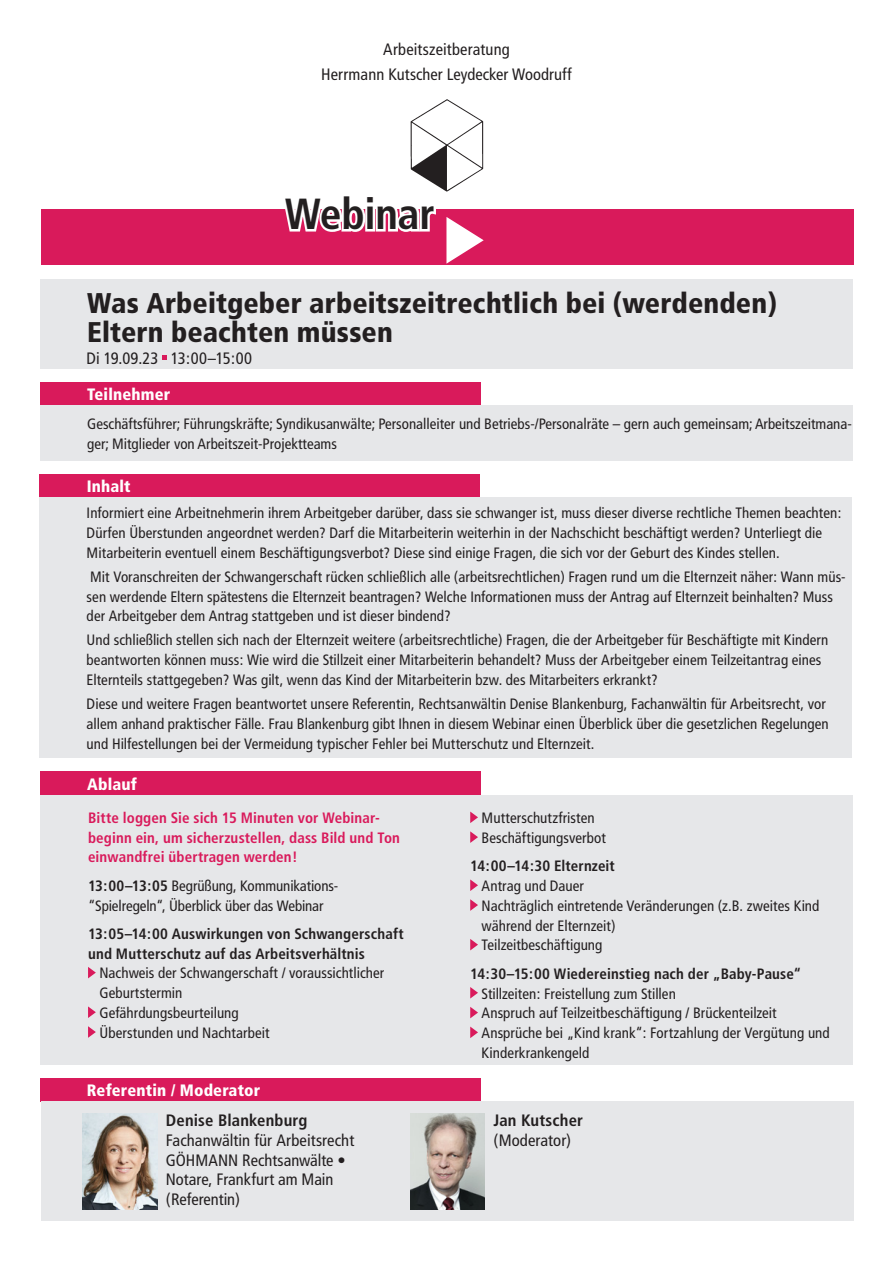
<style>
.page{position:relative;width:893px;height:1263px;background:#fff}
.page>*{position:absolute;margin:0;border:0;box-sizing:border-box;transform-origin:0 0}
.t1{font:700 condensed 43.5px "Frutiger";letter-spacing:-.005em;color:#231f20}
.t2{font:900 condensed 28.5px/28.5px "Frutiger";letter-spacing:.005em;color:#231f20}
.t3{font:condensed 16.5px/19.8px "Frutiger";letter-spacing:.005em;color:#231f20;text-align:center}
.t4{font:900 condensed 16.5px "Frutiger";letter-spacing:.01em;color:#fff}
.t5{font:700 condensed 16.5px "Frutiger";letter-spacing:.01em;color:#231f20}
.t6{font:condensed 15px/19.8px "Frutiger";letter-spacing:.005em;color:#231f20}
.t7{font:700 condensed 15px/19.8px "Frutiger";letter-spacing:.01em;color:#231f20}
.t8{font:700 condensed 15px/19.8px "Frutiger";letter-spacing:.01em;color:#d91a5b}
.s1{font-weight:700}
</style>
<div class="page">
<div style="left:41px;top:210px;width:812px;height:55px;background:#d91a5b"></div>
<svg style="left:446px;top:217px;width:38px;height:47px"></svg>
<div style="left:40px;top:772px;width:440px;height:23px;background:#d91a5b"></div>
<div style="left:40px;top:795px;width:813px;height:269px;background:#e6e7e9"></div>
<svg style="left:88px;top:967px;width:8px;height:11px"></svg>
<svg style="left:88px;top:1006px;width:8px;height:12px"></svg>
<svg style="left:88px;top:1026px;width:8px;height:12px"></svg>
<svg style="left:470px;top:811px;width:8px;height:12px"></svg>
<svg style="left:470px;top:831px;width:8px;height:12px"></svg>
<svg style="left:470px;top:879px;width:8px;height:12px"></svg>
<svg style="left:470px;top:899px;width:8px;height:12px"></svg>
<svg style="left:470px;top:939px;width:8px;height:11px"></svg>
<svg style="left:470px;top:987px;width:8px;height:11px"></svg>
<svg style="left:470px;top:1007px;width:8px;height:11px"></svg>
<svg style="left:470px;top:1026px;width:8px;height:12px"></svg>
<div style="left:40px;top:474px;width:440px;height:24px;background:#d91a5b"></div>
<div style="left:40px;top:498px;width:812px;height:260px;background:#e6e7e9"></div>
<div style="left:40px;top:279px;width:813px;height:89px;background:#e6e7e9"></div>
<svg style="left:162px;top:355px;width:5px;height:5px"></svg>
<svg style="left:280px;top:209px;width:158px;height:23px"></svg>
<img style="left:410px;top:99px;width:74px;height:92px">
<div style="left:40px;top:382px;width:440px;height:23px;background:#d91a5b"></div>
<div style="left:40px;top:405px;width:813px;height:56px;background:#e6e7e9"></div>
<div style="left:40px;top:1078px;width:440px;height:24px;background:#d91a5b"></div>
<div style="left:41px;top:1102px;width:812px;height:119px;background:#e6e7e9"></div>
<img style="left:83px;top:1114px;width:74px;height:96px">
<img style="left:410px;top:1114px;width:75px;height:96px">
<p class="t3" style="left:321px;top:37px;width:252px;line-height:25.5px">Arbeitszeitberatung<br>Herrmann Kutscher Leydecker Woodruff</p>
<h1 class="t1" style="left:285px;top:188px;width:152px">Webinar</h1>
<h2 class="t2" style="left:87px;top:289px;width:691px">Was Arbeitgeber arbeitszeitrechtlich bei (werdenden)<br>Eltern beachten müssen</h2>
<p class="t3" style="left:87px;top:349px;width:167px">Di 19.09.23 13:00–15:00</p>
<p class="t4" style="left:87px;top:384px;width:85px">Teilnehmer</p>
<p class="t6" style="left:87px;top:414px;width:766px">Geschäftsführer; Führungskräfte; Syndikusanwälte; Personalleiter und Betriebs-/Personalräte – gern auch gemeinsam; Arbeitszeitmana&shy;ger; Mitglieder von Arbeitszeit-Projektteams</p>
<p class="t4" style="left:87px;top:477px;width:46px">Inhalt</p>
<p class="t6" style="left:87px;top:503px;width:756px">Informiert eine Arbeitnehmerin ihrem Arbeitgeber darüber, dass sie schwanger ist, muss dieser diverse rechtliche Themen beachten:<br>Dürfen Überstunden angeordnet werden? Darf die Mitarbeiterin weiterhin in der Nachschicht beschäftigt werden? Unterliegt die<br>Mitarbeiterin eventuell einem Beschäftigungsverbot? Diese sind einige Fragen, die sich vor der Geburt des Kindes stellen.</p>
<p class="t6" style="left:87px;top:567px;width:761px">Mit Voranschreiten der Schwangerschaft rücken schließlich alle (arbeitsrechtlichen) Fragen rund um die Elternzeit näher: Wann müs&shy;sen werdende Eltern spätestens die Elternzeit beantragen? Welche Informationen muss der Antrag auf Elternzeit beinhalten? Muss der Arbeitgeber dem Antrag stattgeben und ist dieser bindend?</p>
<p class="t6" style="left:87px;top:630px;width:743px">Und schließlich stellen sich nach der Elternzeit weitere (arbeitsrechtliche) Fragen, die der Arbeitgeber für Beschäftigte mit Kindern beantworten können muss: Wie wird die Stillzeit einer Mitarbeiterin behandelt? Muss der Arbeitgeber einem Teilzeitantrag eines<br>Elternteils stattgegeben? Was gilt, wenn das Kind der Mitarbeiterin bzw. des Mitarbeiters erkrankt?</p>
<p class="t6" style="left:87px;top:694px;width:744px">Diese und weitere Fragen beantwortet unsere Referentin, Rechtsanwältin Denise Blankenburg, Fachanwältin für Arbeitsrecht, vor allem anhand praktischer Fälle. Frau Blankenburg gibt Ihnen in diesem Webinar einen Überblick über die gesetzlichen Regelungen und Hilfestellungen bei der Vermeidung typischer Fehler bei Mutterschutz und Elternzeit.</p>
<p class="t4" style="left:87px;top:774px;width:51px">Ablauf</p>
<p class="t8" style="left:88px;top:808px;width:313px">Bitte loggen Sie sich 15 Minuten vor Webinar&shy;beginn ein, um sicherzustellen, dass Bild und Ton einwandfrei übertragen werden!</p>
<p class="t6" style="left:88px;top:876px;width:252px"><span class="s1">13:00–13:05</span> Begrüßung, Kommunikations-“Spielregeln“, Überblick über das Webinar</p>
<p class="t7" style="left:88px;top:924px;width:317px">13:05–14:00 Auswirkungen von Schwangerschaft und Mutterschutz auf das Arbeitsverhältnis</p>
<p class="t6" style="left:99px;top:963px;width:286px">Nachweis der Schwangerschaft / voraussichtlicher<br>Geburtstermin<br>Gefährdungsbeurteilung<br>Überstunden und Nachtarbeit</p>
<p class="t4" style="left:87px;top:1080px;width:175px">Referentin / Moderator</p>
<p class="t5" style="left:166px;top:1110px;width:143px">Denise Blankenburg</p>
<p class="t3" style="left:166px;top:1130px;width:190px;text-align:left">Fachanwältin für Arbeitsrecht<br>GÖHMANN Rechtsanwälte •<br>Notare, Frankfurt am Main (Referentin)</p>
<p class="t6" style="left:482px;top:808px;width:126px">Mutterschutzfristen<br>Beschäftigungsverbot</p>
<p class="t7" style="left:470px;top:856px;width:146px">14:00–14:30 Elternzeit</p>
<p class="t6" style="left:482px;top:876px;width:339px">Antrag und Dauer<br>Nachträglich eintretende Veränderungen (z.B. zweites Kind während der Elternzeit)<br>Teilzeitbeschäftigung</p>
<p class="t7" style="left:470px;top:964px;width:333px">14:30–15:00 Wiedereinstieg nach der „Baby-Pause“</p>
<p class="t6" style="left:482px;top:983px;width:350px">Stillzeiten: Freistellung zum Stillen<br>Anspruch auf Teilzeitbeschäftigung / Brückenteilzeit Ansprüche bei „Kind krank“: Fortzahlung der Vergütung und Kinderkrankengeld</p>
<p class="t5" style="left:493px;top:1110px;width:91px">Jan Kutscher</p>
<p class="t3" style="left:493px;top:1130px;width:79px">(Moderator)</p>
</div>
